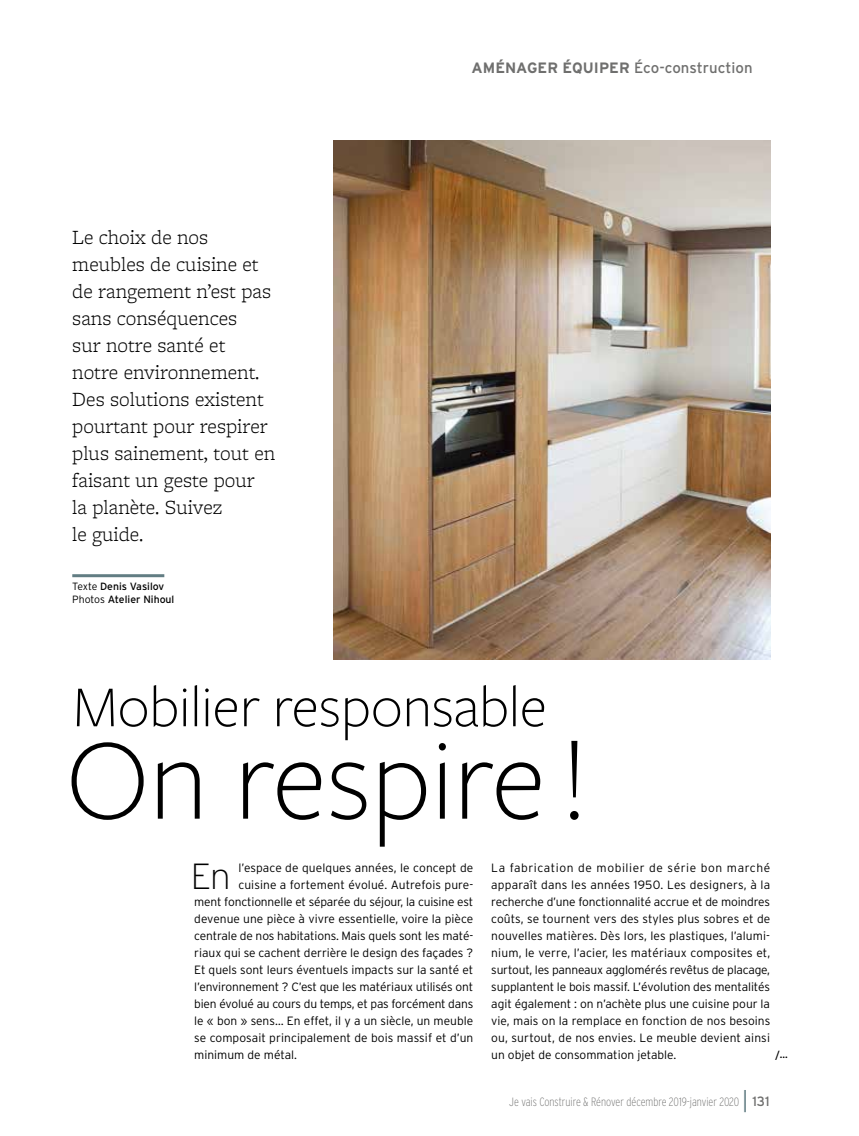
<style>
.page{position:relative;width:859px;height:1136px;background:#fff}
.page>*{position:absolute;margin:0;border:0;box-sizing:border-box;transform-origin:0 0}
.t1{font:300 120.15px "Freight Sans Pro";letter-spacing:-.005em;color:#000}
.t2{font:300 60px "Freight Sans Pro";letter-spacing:-.005em;color:#000}
.t3{font:200 36.3px "Interstate";color:#000}
.t4{font:300 21px/27px "Freight Micro Pro";color:#000}
.t5{font:15px "Interstate";color:#6f6f6e}
.t6{font:300 12px/17px "Interstate";color:#000;text-align:justify}
.t7{font:200 12px "Interstate Condensed";color:#6f6f6e}
.t8{font:10.5px/13.5px "Interstate";color:#000}
.s1{font-weight:300}
.s2{font-weight:700;font-size:13.5px;color:#fff}
.s3{font-weight:300;font-size:22.5px;color:#fff}
.s4{font-weight:700}
.s5{font-family:"Interstate";font-weight:300;font-size:22.5px;color:#627d83}
.s6{font-family:"Interstate";font-weight:400;font-size:13.5px}
</style>
<div class="page">
<hr style="left:72px;top:574px;width:92px;height:3px;background:#627d83">
<img style="left:334px;top:140px;width:436px;height:519px">
<p class="t4" style="left:72px;top:223px;width:204px">Le choix de nos meubles de cuisine et de rangement n’est pas sans conséquences<br>sur notre santé et notre environnement.<br>Des solutions existent pourtant pour respirer plus sainement, tout en faisant un geste pour<br>la planète. Suivez<br>le guide.</p>
<p class="t8" style="left:72px;top:579px;width:104px"><span class="s1">Texte</span> Denis Vasilov<br><span class="s1">Photos</span> Atelier Nihoul</p>
<p class="t5" style="left:438px;top:60px;width:316px"><span class="s2">131</span> <span class="s3">|</span> <span class="s4">AMÉNAGER ÉQUIPER</span> Éco-construction</p>
<h2 class="t2" style="left:73px;top:666px;width:476px">Mobilier responsable</h2>
<h1 class="t1" style="left:66px;top:699px;width:525px">On respire !</h1>
<h3 class="t3" style="left:191px;top:856px;width:41px">En</h3>
<p class="t6" style="left:238px;top:859px;width:236px">l’espace de quelques années, le concept de</p>
<p class="t6" style="left:238px;top:876px;width:236px">cuisine a fortement évolué. Autrefois pure-</p>
<p class="t6" style="left:194px;top:893px;width:280px">ment fonctionnelle et séparée du séjour, la cuisine est</p>
<p class="t6" style="left:194px;top:910px;width:280px">devenue une pièce à vivre essentielle, voire la pièce</p>
<p class="t6" style="left:194px;top:927px;width:281px">centrale de nos habitations. Mais quels sont les maté-</p>
<p class="t6" style="left:194px;top:944px;width:280px">riaux qui se cachent derrière le design des façades ?</p>
<p class="t6" style="left:194px;top:961px;width:280px">Et quels sont leurs éventuels impacts sur la santé et</p>
<p class="t6" style="left:194px;top:978px;width:280px">l’environnement ? C’est que les matériaux utilisés ont</p>
<p class="t6" style="left:194px;top:995px;width:281px">bien évolué au cours du temps, et pas forcément dans</p>
<p class="t6" style="left:194px;top:1012px;width:280px">le « bon » sens… En effet, il y a un siècle, un meuble</p>
<p class="t6" style="left:194px;top:1029px;width:281px">se composait principalement de bois massif et d’un</p>
<p class="t6" style="left:194px;top:1046px;width:104px">minimum de métal.</p>
<p class="t6" style="left:491px;top:859px;width:281px">La fabrication de mobilier de série bon marché apparaît dans les années 1950. Les designers, à la recherche d’une fonctionnalité accrue et de moindres coûts, se tournent vers des styles plus sobres et de nouvelles matières. Dès lors, les plastiques, l’alumi&shy;nium, le verre, l’acier, les matériaux composites et, surtout, les panneaux agglomérés revêtus de placage, supplantent le bois massif. L’évolution des mentalités agit également : on n’achète plus une cuisine pour la vie, mais on la remplace en fonction de nos besoins ou, surtout, de nos envies. Le meuble devient ainsi un objet de consommation jetable.</p>
<p class="t8" style="left:775px;top:1047px;width:14px">/...</p>
<p class="t7" style="left:509px;top:1095px;width:262px">Je vais Construire &amp; Rénover décembre 2019-janvier 2020 <span class="s5">|</span> <span class="s6">131</span></p>
</div>
